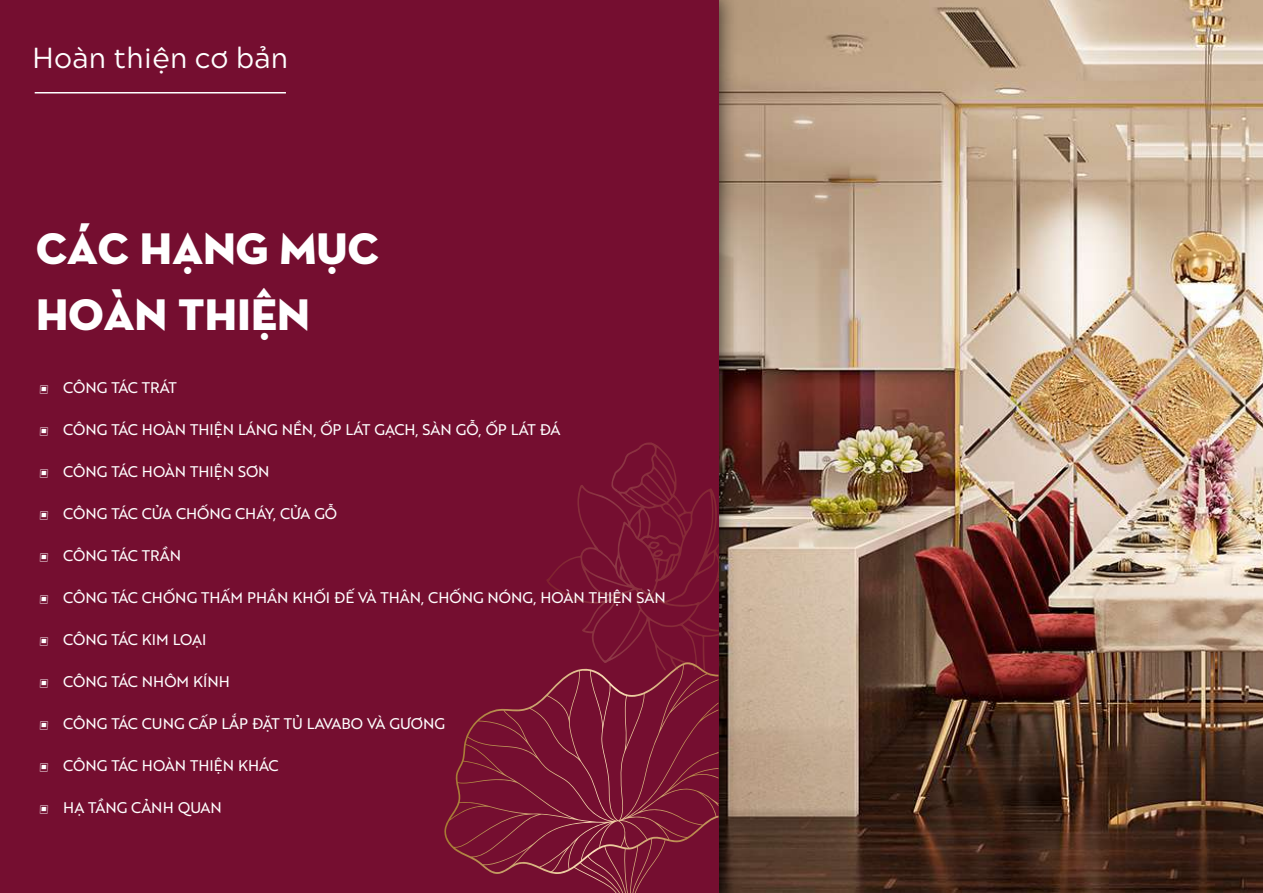
<style>
.page{position:relative;width:1263px;height:893px;background:#fff}
.page>*{position:absolute;margin:0;border:0;box-sizing:border-box;transform-origin:0 0}
.t1{font:45px/66px "UTM Neutra";color:#fff}
.t2{font:700 30px/42px "Eras Contour";color:#fff;text-align:justify}
.t3{font:28.95px "SVN Acherus";color:#fff}
.t4{font:15px "SVN Brother 1816";color:#fff}
</style>
<div class="page">
<img style="left:744px;top:0;width:519px;height:893px">
<img style="left:718px;top:0;width:26px;height:893px">
<div style="left:0;top:0;width:718px;height:893px;background:#750e30"></div>
<svg style="left:444px;top:664px;width:243px;height:229px"></svg>
<svg style="left:594px;top:555px;width:124px;height:109px"></svg>
<hr style="left:35px;top:92px;width:251px;height:1px;background:#fff">
<h3 class="t3" style="left:32px;top:37px;width:258px">Hoàn thiện cơ bản</h3>
<h1 class="t1" style="left:36px;top:212px;width:344px">CÁC HẠNG MỤC<br>HOÀN THIỆN</h1>
<h2 class="t2" style="left:39px;top:358px;width:10px">. . . . . . . . . . .</h2>
<p class="t4" style="left:63px;top:377px;width:115px">CÔNG TÁC TRÁT</p>
<p class="t4" style="left:63px;top:419px;width:498px">CÔNG TÁC HOÀN THIỆN LÁNG NỀN, ỐP LÁT GẠCH, SÀN GỖ, ỐP LÁT ĐÁ</p>
<p class="t4" style="left:63px;top:461px;width:208px">CÔNG TÁC HOÀN THIỆN SƠN</p>
<p class="t4" style="left:63px;top:503px;width:275px">CÔNG TÁC CỬA CHỐNG CHÁY, CỬA GỖ</p>
<p class="t4" style="left:63px;top:545px;width:119px">CÔNG TÁC TRẦN</p>
<p class="t4" style="left:63px;top:587px;width:604px">CÔNG TÁC CHỐNG THẤM PHẦN KHỐI ĐẾ VÀ THÂN, CHỐNG NÓNG, HOÀN THIỆN SÀN</p>
<p class="t4" style="left:63px;top:629px;width:145px">CÔNG TÁC KIM LOẠI</p>
<p class="t4" style="left:63px;top:671px;width:168px">CÔNG TÁC NHÔM KÍNH</p>
<p class="t4" style="left:63px;top:713px;width:383px">CÔNG TÁC CUNG CẤP LẮP ĐẶT TỦ LAVABO VÀ GƯƠNG</p>
<p class="t4" style="left:63px;top:755px;width:217px">CÔNG TÁC HOÀN THIỆN KHÁC</p>
<p class="t4" style="left:63px;top:797px;width:160px">HẠ TẦNG CẢNH QUAN</p>
</div>
